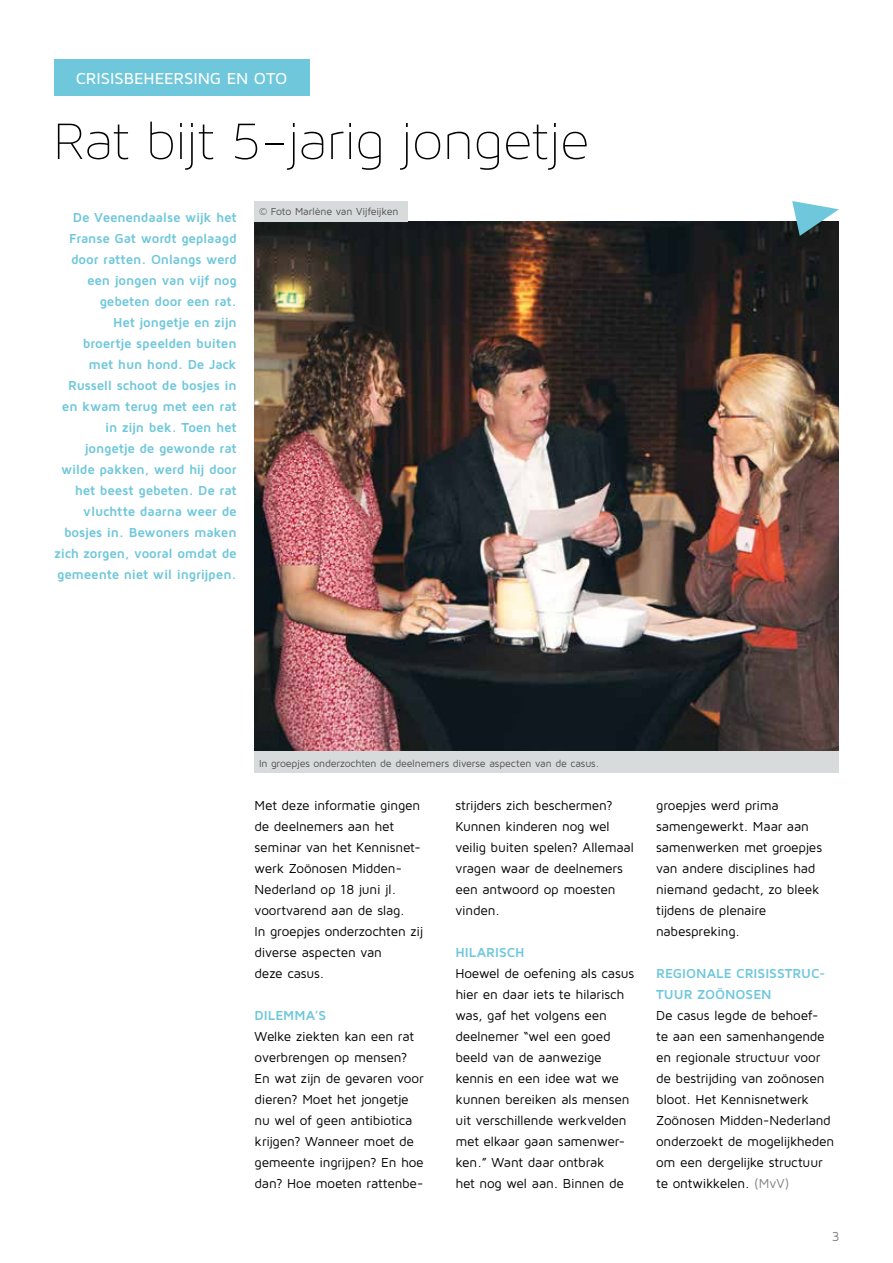
<style>
.page{position:relative;width:893px;height:1263px;background:#fff}
.page>*{position:absolute;margin:0;border:0;box-sizing:border-box;transform-origin:0 0}
.t1{font:57px "Maven Pro Light 200";letter-spacing:-.005em;color:#000}
.t2{font:500 16.5px "Maven Pro";letter-spacing:-.005em;color:#fff}
.t3{font:13.5px/21px "Maven Pro";letter-spacing:-.015em;color:#000}
.t4{font:700 13.5px/21px "Maven Pro";letter-spacing:-.015em;color:#6ec7db;text-align:right}
.t5{font:13.5px "Maven Pro";color:#818084}
.t6{font:10.5px "Maven Pro";letter-spacing:-.015em;color:#504f53}
.s1{color:#818084}
</style>
<div class="page">
<div style="left:54px;top:59px;width:255px;height:37px;background:#6ec7db"></div>
<img style="left:255px;top:221px;width:584px;height:531px">
<div style="left:255px;top:201px;width:153px;height:20px;background:#d8dbdc"></div>
<div style="left:255px;top:752px;width:584px;height:21px;background:#d8dbdc"></div>
<svg style="left:792px;top:201px;width:47px;height:35px"></svg>
<p class="t2" style="left:76px;top:68px;width:213px">CRISISBEHEERSING EN OTO</p>
<h1 class="t1" style="left:54px;top:111px;width:537px">Rat bijt 5-jarig jongetje</h1>
<p class="t4" style="left:54px;top:206px;width:184px">De Veenendaalse wijk het<br>Franse Gat wordt geplaagd door ratten. Onlangs werd een jongen van vijf nog gebeten door een rat.<br>Het jongetje en zijn<br>broertje speelden buiten<br>met hun hond. De Jack<br>Russell schoot de bosjes in en kwam terug met een rat in zijn bek. Toen het jongetje de gewonde rat wilde pakken, werd hij door het beest gebeten. De rat vluchtte daarna weer de bosjes in. Bewoners maken zich zorgen, vooral omdat de gemeente niet wil ingrijpen.</p>
<p class="t6" style="left:259px;top:205px;width:141px">© Foto Marlène van Vijfeijken</p>
<p class="t6" style="left:259px;top:756px;width:342px">In groepjes onderzochten de deelnemers diverse aspecten van de casus.</p>
<p class="t3" style="left:255px;top:794px;width:170px">Met deze informatie gingen de deelnemers aan het seminar van het Kennisnet&shy;werk Zoönosen Midden-<br>Nederland op 18 juni jl. voortvarend aan de slag.<br>In groepjes onderzochten zij diverse aspecten van<br>deze casus.</p>
<p class="t4" style="left:255px;top:1004px;width:73px">DILEMMA’S</p>
<p class="t3" style="left:255px;top:1025px;width:171px">Welke ziekten kan een rat overbrengen op mensen?<br>En wat zijn de gevaren voor dieren? Moet het jongetje nu wel of geen antibiotica krijgen? Wanneer moet de gemeente ingrijpen? En hoe dan? Hoe moeten rattenbe-</p>
<p class="t3" style="left:455px;top:794px;width:180px">strijders zich beschermen?<br>Kunnen kinderen nog wel veilig buiten spelen? Allemaal vragen waar de deelnemers een antwoord op moesten vinden.</p>
<p class="t4" style="left:455px;top:941px;width:71px">HILARISCH</p>
<p class="t3" style="left:455px;top:963px;width:180px">Hoewel de oefening als casus hier en daar iets te hilarisch was, gaf het volgens een deelnemer “wel een goed beeld van de aanwezige kennis en een idee wat we kunnen bereiken als mensen uit verschillende werkvelden met elkaar gaan samenwer&shy;ken.” Want daar ontbrak<br>het nog wel aan. Binnen de</p>
<p class="t3" style="left:656px;top:795px;width:167px">groepjes werd prima samengewerkt. Maar aan samenwerken met groepjes van andere disciplines had niemand gedacht, zo bleek tijdens de plenaire nabespreking.</p>
<p class="t4" style="left:656px;top:963px;width:171px;text-align:left">REGIONALE CRISISSTRUC-<br>TUUR ZOÖNOSEN</p>
<p class="t3" style="left:656px;top:1005px;width:180px">De casus legde de behoef-<br>te aan een samenhangende en regionale structuur voor de bestrijding van zoönosen bloot. Het Kennisnetwerk<br>Zoönosen Midden-Nederland onderzoekt de mogelijkheden om een dergelijke structuur te ontwikkelen. <span class="s1">(MvV)</span></p>
<p class="t5" style="left:832px;top:1228px;width:9px">3</p>
</div>
